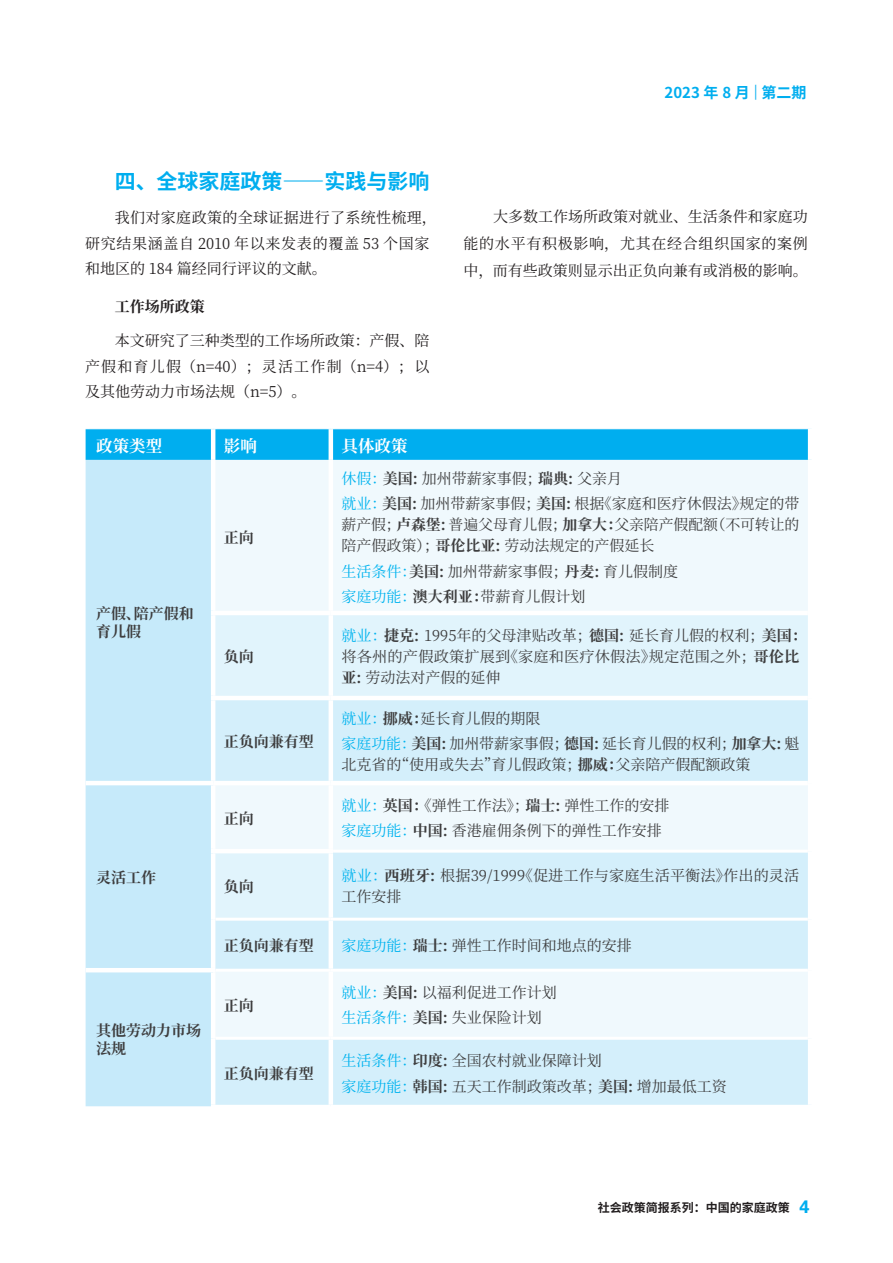
<style>
.page{position:relative;width:893px;height:1263px;background:#fff}
.page>*{position:absolute;margin:0;border:0;box-sizing:border-box;transform-origin:0 0}
.t1{font:700 21px "Source Han Sans CN";color:#00aeef}
.英文{font:700 16.5px "Source Han Serif CN";color:#fff}
.英文-2{font:15px/21px "Source Han Serif CN";color:#3e3e3f}
.中文{font:15px/25.5px "Source Han Serif CN";color:#231f20;text-align:justify}
.中文-2{font:15px/25.5px "Source Han Serif CN";letter-spacing:.025em;color:#231f20}
.英文-3{font:700 15px/18px "Source Han Serif CN";color:#3e3e3f}
.t2{font:700 15px "Source Han Sans CN";color:#00aeef}
.中文-3{font:700 15px "Source Han Serif CN";color:#231f20}
.t3{font:700 12px "Source Han Sans CN";color:#231f20}
.s1{font-family:"Univers LT Pro 45";font-weight:300}
.s2{color:#00b3ef}
.s3{font-weight:700}
.s4{font-family:"Univers LT Pro 65";font-size:18px;color:#00aeef}
</style>
<div class="page">
<svg style="left:86px;top:429px;width:722px;height:31px;background:#03afef"></svg>
<div style="left:86px;top:460px;width:125px;height:646px;background:#c6eafa"></div>
<div style="left:216px;top:460px;width:592px;height:151px;background:#f0f9fd"></div>
<div style="left:215px;top:615px;width:593px;height:81px;background:#e1f4fc"></div>
<svg style="left:215px;top:700px;width:593px;height:405px;fill:#d4effb"></svg>
<hr style="left:211px;top:849px;width:122px;height:4px;background:#fff">
<hr style="left:211px;top:429px;width:4px;height:31px;background:#fff">
<hr style="left:329px;top:429px;width:4px;height:31px;background:#fff">
<hr style="left:329px;top:460px;width:4px;height:151px;background:#fff">
<hr style="left:329px;top:615px;width:4px;height:81px;background:#fff">
<hr style="left:329px;top:785px;width:4px;height:64px;background:#fff">
<hr style="left:329px;top:853px;width:4px;height:65px;background:#fff">
<hr style="left:329px;top:972px;width:4px;height:65px;background:#fff">
<hr style="left:329px;top:700px;width:4px;height:81px;background:#fff">
<hr style="left:329px;top:921px;width:4px;height:48px;background:#fff">
<hr style="left:329px;top:1040px;width:4px;height:65px;background:#fff">
<hr style="left:86px;top:968px;width:129px;height:4px;background:#fff">
<hr style="left:215px;top:918px;width:116px;height:3px;background:#fff">
<hr style="left:331px;top:918px;width:477px;height:3px;background:#fff">
<hr style="left:215px;top:1037px;width:116px;height:3px;background:#fff">
<hr style="left:331px;top:1037px;width:477px;height:3px;background:#fff">
<hr style="left:333px;top:850px;width:475px;height:3px;background:#fff">
<hr style="left:331px;top:969px;width:477px;height:3px;background:#fff">
<hr style="left:215px;top:969px;width:116px;height:3px;background:#fff">
<hr style="left:86px;top:781px;width:127px;height:4px;background:#fff">
<hr style="left:213px;top:781px;width:118px;height:4px;background:#fff">
<hr style="left:331px;top:781px;width:477px;height:4px;background:#fff">
<p class="t1" style="left:115px;top:169px;width:316px">四、全球家庭政策——实践与影响</p>
<p class="中文-2" style="left:85px;top:205px;width:353px;text-indent:30px">我们对家庭政策的全球证据进行了系统性梳理，研究结果涵盖自 2010 年以来发表的覆盖 53 个国家和地区的 184 篇经同行评议的文献。</p>
<p class="中文-3" style="left:115px;top:298px;width:91px">工作场所政策</p>
<p class="中文" style="left:85px;top:328px;width:346px;text-indent:30px">本文研究了三种类型的工作场所政策：产假、陪产假和育儿假（n=40）；灵活工作制（n=4）；以及其他劳动力市场法规（n=5）。</p>
<p class="英文" style="left:96px;top:436px;width:67px">政策类型</p>
<p class="英文" style="left:224px;top:436px;width:34px">影响</p>
<p class="英文" style="left:342px;top:436px;width:67px">具体政策</p>
<p class="t2" style="left:664px;top:84px;width:144px">2023 年 8 月 <span class="s1">|</span> 第二期</p>
<p class="中文" style="left:463px;top:203px;width:346px;line-height:27px;text-indent:30px">大多数工作场所政策对就业、生活条件和家庭功能的水平有积极影响，尤其在经合组织国家的案例中，而有些政策则显示出正负向兼有或消极的影响。</p>
<p class="英文-3" style="left:96px;top:605px;width:99px">产假、陪产假和育儿假</p>
<p class="英文-3" style="left:96px;top:869px;width:61px">灵活工作</p>
<p class="英文-3" style="left:96px;top:1022px;width:106px">其他劳动力市场法规</p>
<p class="英文-3" style="left:224px;top:529px;width:31px">正向</p>
<p class="英文-3" style="left:224px;top:648px;width:31px">负向</p>
<p class="英文-3" style="left:224px;top:733px;width:91px">正负向兼有型</p>
<p class="英文-3" style="left:224px;top:809px;width:31px">正向</p>
<p class="英文-2" style="left:342px;top:468px;width:282px"><span class="s2">休假：</span><span class="s3">美国:</span> 加州带薪家事假；<span class="s3">瑞典:</span> 父亲月</p>
<p class="英文-2" style="left:342px;top:494px;width:459px;text-align:justify"><span class="s2">就业：</span><span class="s3">美国:</span> 加州带薪家事假；<span class="s3">美国:</span> 根据《家庭和医疗休假法》规定的带薪产假；<span class="s3">卢森堡:</span> 普遍父母育儿假；<span class="s3">加拿大：</span>父亲陪产假配额（不可转让的陪产假政策）；<span class="s3">哥伦比亚:</span> 劳动法规定的产假延长</p>
<p class="英文-2" style="left:342px;top:561px;width:338px"><span class="s2">生活条件：</span><span class="s3">美国:</span> 加州带薪家事假；<span class="s3">丹麦:</span> 育儿假制度</p>
<p class="英文-2" style="left:342px;top:586px;width:245px"><span class="s2">家庭功能：</span><span class="s3">澳大利亚：</span>带薪育儿假计划</p>
<p class="英文-2" style="left:342px;top:625px;width:467px"><span class="s2">就业：</span><span class="s3">捷克:</span> 1995年的父母津贴改革；<span class="s3">德国:</span> 延长育儿假的权利；<span class="s3">美国：</span>将各州的产假政策扩展到《家庭和医疗休假法》规定范围之外；<span class="s3">哥伦比亚:</span> 劳动法对产假的延伸</p>
<p class="英文-2" style="left:342px;top:708px;width:200px"><span class="s2">就业：</span><span class="s3">挪威：</span>延长育儿假的期限</p>
<p class="英文-2" style="left:342px;top:734px;width:459px"><span class="s2">家庭功能：</span><span class="s3">美国:</span> 加州带薪家事假；<span class="s3">德国:</span> 延长育儿假的权利；<span class="s3">加拿大:</span> 魁北克省的“使用或失去”育儿假政策；<span class="s3">挪威：</span>父亲陪产假配额政策</p>
<p class="英文-2" style="left:342px;top:795px;width:329px"><span class="s2">就业：</span><span class="s3">英国：</span>《弹性工作法》；<span class="s3">瑞士:</span> 弹性工作的安排</p>
<p class="英文-2" style="left:342px;top:821px;width:322px"><span class="s2">家庭功能：</span><span class="s3">中国:</span> 香港雇佣条例下的弹性工作安排</p>
<p class="英文-3" style="left:224px;top:878px;width:31px">负向</p>
<p class="英文-2" style="left:342px;top:865px;width:459px"><span class="s2">就业：</span><span class="s3">西班牙:</span> 根据39/1999《促进工作与家庭生活平衡法》作出的灵活工作安排</p>
<p class="英文-3" style="left:224px;top:937px;width:91px">正负向兼有型</p>
<p class="英文-2" style="left:342px;top:936px;width:292px"><span class="s2">家庭功能：</span><span class="s3">瑞士:</span> 弹性工作时间和地点的安排</p>
<p class="英文-3" style="left:224px;top:997px;width:31px">正向</p>
<p class="英文-3" style="left:224px;top:1065px;width:91px">正负向兼有型</p>
<p class="英文-2" style="left:342px;top:982px;width:217px"><span class="s2">就业：</span><span class="s3">美国:</span> 以福利促进工作计划</p>
<p class="英文-2" style="left:342px;top:1008px;width:202px"><span class="s2">生活条件：</span><span class="s3">美国:</span> 失业保险计划</p>
<p class="英文-2" style="left:342px;top:1050px;width:262px"><span class="s2">生活条件：</span><span class="s3">印度:</span> 全国农村就业保障计划</p>
<p class="英文-2" style="left:342px;top:1076px;width:387px"><span class="s2">家庭功能：</span><span class="s3">韩国:</span> 五天工作制政策改革；<span class="s3">美国:</span> 增加最低工资</p>
<p class="t3" style="left:598px;top:1200px;width:213px">社会政策简报系列：中国的家庭政策 <span class="s4">4</span></p>
</div>
